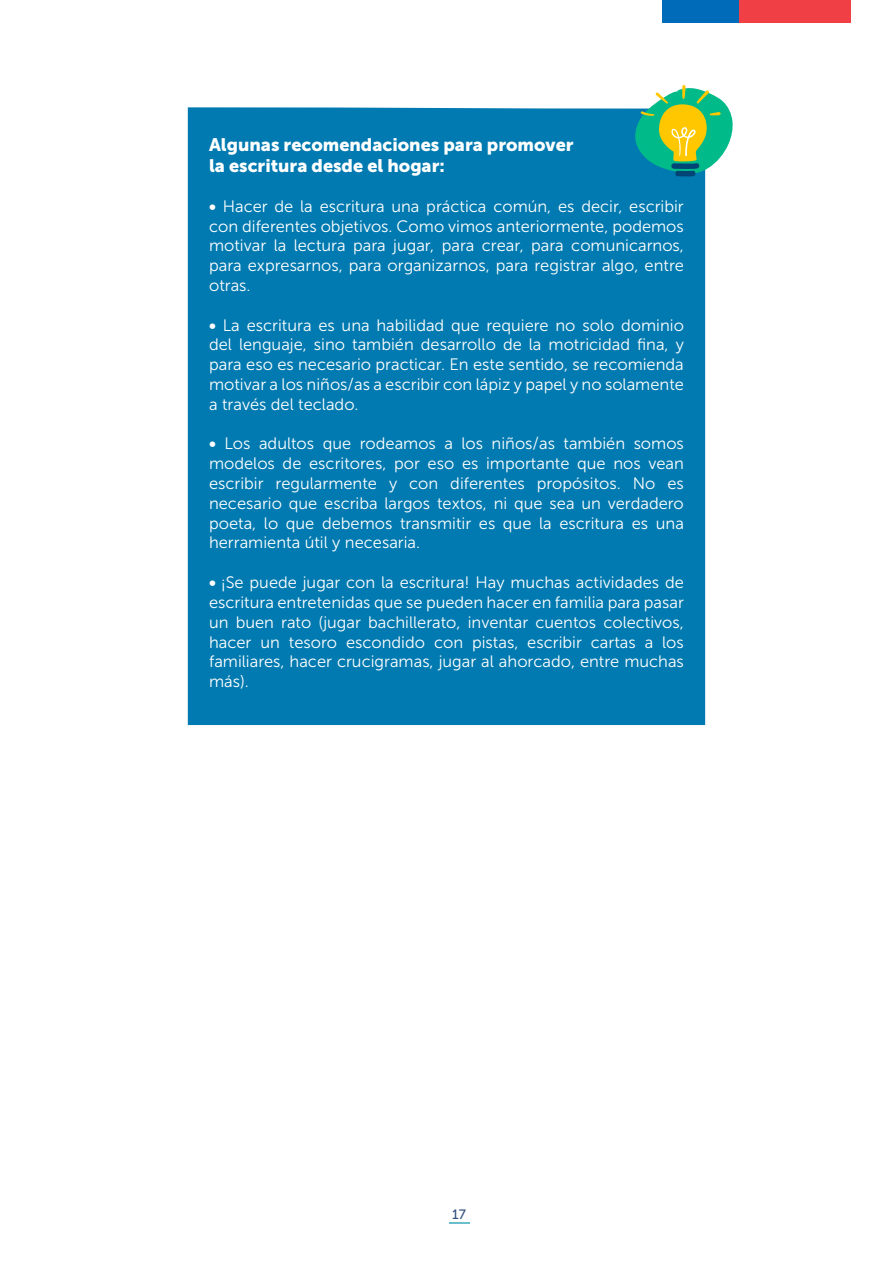
<style>
.page{position:relative;width:893px;height:1263px;background:#fff}
.page>*{position:absolute;margin:0;border:0;box-sizing:border-box;transform-origin:0 0}
.t1{font:18px/21.6px "Museo Sans 900";color:#fff}
.t2{font:16.5px/19.8px "Museo Sans 300";color:#fff;text-align:justify}
.t3{font:13.5px "Museo Sans 500";color:#304d7a}
.s1{font-family:"Museo Sans 700"}
</style>
<div class="page">
<div style="left:739px;top:0;width:111px;height:23px;background:#f04045"></div>
<div style="left:662px;top:0;width:77px;height:23px;background:#006bb8"></div>
<svg style="left:449px;top:1222px;width:21px;height:1px"></svg>
<div style="left:188px;top:107px;width:517px;height:618px;background:#007ab0"></div>
<svg style="left:634px;top:85px;width:99px;height:91px"></svg>
<p class="t1" style="left:209px;top:133px;width:366px">Algunas recomendaciones para promover la escritura desde el hogar:</p>
<p class="t2" style="left:209px;top:196px;width:476px"><span class="s1">•</span> Hacer de la escritura una práctica común, es decir, escribir con diferentes objetivos. Como vimos anteriormente, podemos motivar la lectura para jugar, para crear, para comunicarnos, para expresarnos, para organizarnos, para registrar algo, entre otras.</p>
<p class="t2" style="left:209px;top:315px;width:476px"><span class="s1">•</span> La escritura es una habilidad que requiere no solo dominio del lenguaje, sino también desarrollo de la motricidad fina, y para eso es necesario practicar. En este sentido, se recomienda motivar a los niños/as a escribir con lápiz y papel y no solamente a través del teclado.</p>
<p class="t2" style="left:209px;top:434px;width:476px"><span class="s1">•</span> Los adultos que rodeamos a los niños/as también somos modelos de escritores, por eso es importante que nos vean escribir regularmente y con diferentes propósitos. No es necesario que escriba largos textos, ni que sea un verdadero poeta, lo que debemos transmitir es que la escritura es una herramienta útil y necesaria.</p>
<p class="t2" style="left:209px;top:573px;width:476px"><span class="s1">•</span> ¡Se puede jugar con la escritura! Hay muchas actividades de escritura entretenidas que se pueden hacer en familia para pasar un buen rato (jugar bachillerato, inventar cuentos colectivos, hacer un tesoro escondido con pistas, escribir cartas a los familiares, hacer crucigramas, jugar al ahorcado, entre muchas más).</p>
<p class="t3" style="left:452px;top:1207px;width:15px">17</p>
</div>
